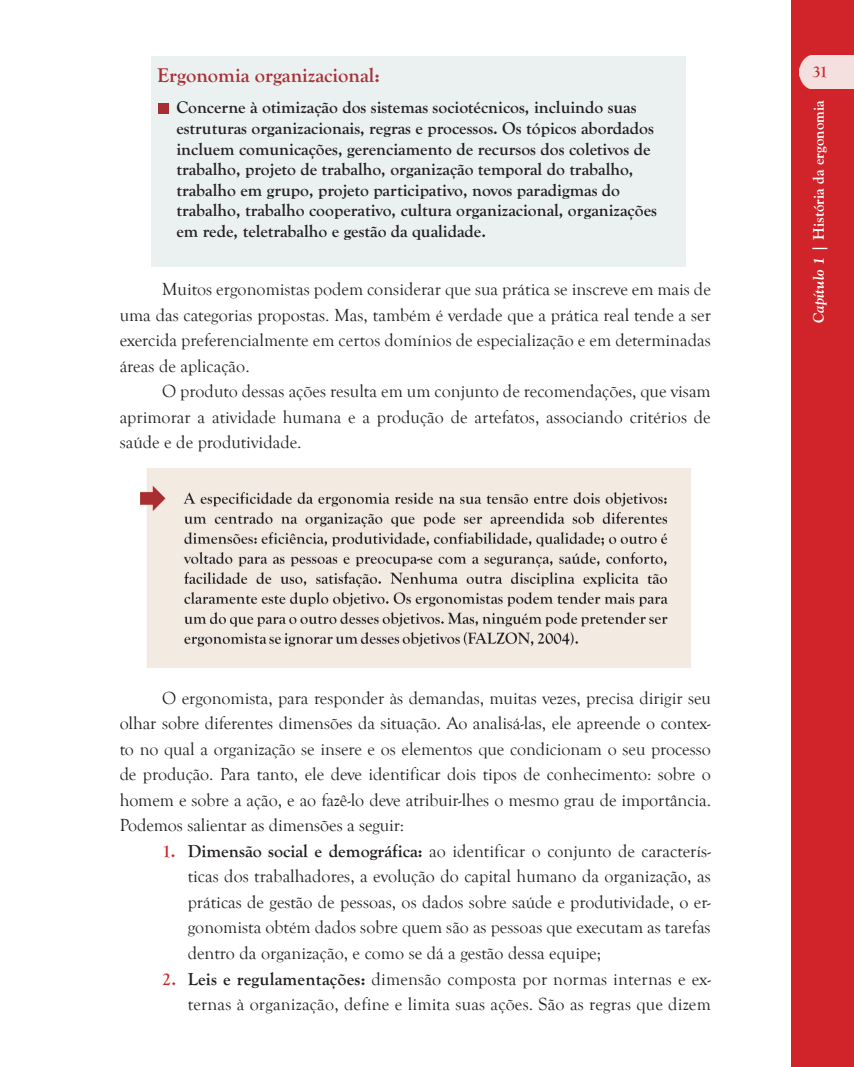
<style>
.page{position:relative;width:854px;height:1067px;background:#fff}
.page>*{position:absolute;margin:0;border:0;box-sizing:border-box;transform-origin:0 0}
.t1{font:700 20.55px "Goudy Old Style T";color:#a92e31}
.t2{font:18px/25.5px "Goudy Old Style T";color:#231f20;text-align:justify}
.t3{font:700 17.55px/20.5px "Goudy Old Style T";color:#231f20}
.t4{font:700 16.5px "Goudy Old Style T";color:#d1232a}
.t5{font:700 15px "Goudy Std";color:#fff}
.s1{font-weight:700;color:#d1232a}
.s2{font-weight:700}
.s3{font-style:italic}
</style>
<div class="page">
<div style="left:791px;top:0;width:63px;height:1066px;background:#d1232a"></div>
<div style="left:799px;top:55px;width:55px;height:34px;background:#f4e0df"></div>
<img style="left:140px;top:468px;width:550px;height:199px">
<div style="left:151px;top:56px;width:534px;height:210px;background:#ebf0f1"></div>
<div style="left:158px;top:103px;width:10px;height:10px;background:#a92e31"></div>
<p class="t1" style="left:157px;top:68px;width:224px">Ergonomia organizacional:</p>
<p class="t3" style="left:176px;top:98px;width:482px">Concerne à otimização dos sistemas sociotécnicos, incluindo suas estruturas organizacionais, regras e processos. Os tópicos abordados incluem comunicações, gerenciamento de recursos dos coletivos de trabalho, projeto de trabalho, organização temporal do trabalho, trabalho em grupo, projeto participativo, novos paradigmas do trabalho, trabalho cooperativo, cultura organizacional, organizações em rede, teletrabalho e gestão da qualidade.</p>
<p class="t2" style="left:120px;top:276px;width:593px;text-indent:43px">Muitos ergonomistas podem considerar que sua prática se inscreve em mais de uma das categorias propostas. Mas, também é verdade que a prática real tende a ser exercida preferencialmente em certos domínios de especialização e em determinadas áreas de aplicação.</p>
<p class="t2" style="left:120px;top:378px;width:592px;text-indent:43px">O produto dessas ações resulta em um conjunto de recomendações, que visam aprimorar a atividade humana e a produção de artefatos, associando critérios de saúde e de produtividade.</p>
<p class="t2" style="left:120px;top:685px;width:593px;text-indent:43px">O ergonomista, para responder às demandas, muitas vezes, precisa dirigir seu olhar sobre diferentes dimensões da situação. Ao analisá-las, ele apreende o contex&shy;to no qual a organização se insere e os elementos que condicionam o seu processo de produção. Para tanto, ele deve identificar dois tipos de conhecimento: sobre o homem e sobre a ação, e ao fazê-lo deve atribuir-lhes o mesmo grau de importância.<br>Podemos salientar as dimensões a seguir:</p>
<p class="t2" style="left:188px;top:838px;width:524px;text-indent:-26px"><span class="s1">1.</span> <span class="s2">Dimensão social e demográfica:</span> ao identificar o conjunto de caracterís&shy;ticas dos trabalhadores, a evolução do capital humano da organização, as práticas de gestão de pessoas, os dados sobre saúde e produtividade, o er&shy;gonomista obtém dados sobre quem são as pessoas que executam as tarefas dentro da organização, e como se dá a gestão dessa equipe;</p>
<p class="t2" style="left:162px;top:965px;width:550px;text-align:right"><span class="s1">2.</span> <span class="s2">Leis e regulamentações:</span> dimensão composta por normas internas e ex&shy;ternas à organização, define e limita suas ações. São as regras que dizem</p>
<p class="t4" style="left:812px;top:62px;width:17px">31</p>
<p class="t5" style="left:812px;top:323px;width:224px;rotate:-90deg"><span class="s3">Capítulo 1</span> | História da ergonomia</p>
</div>
